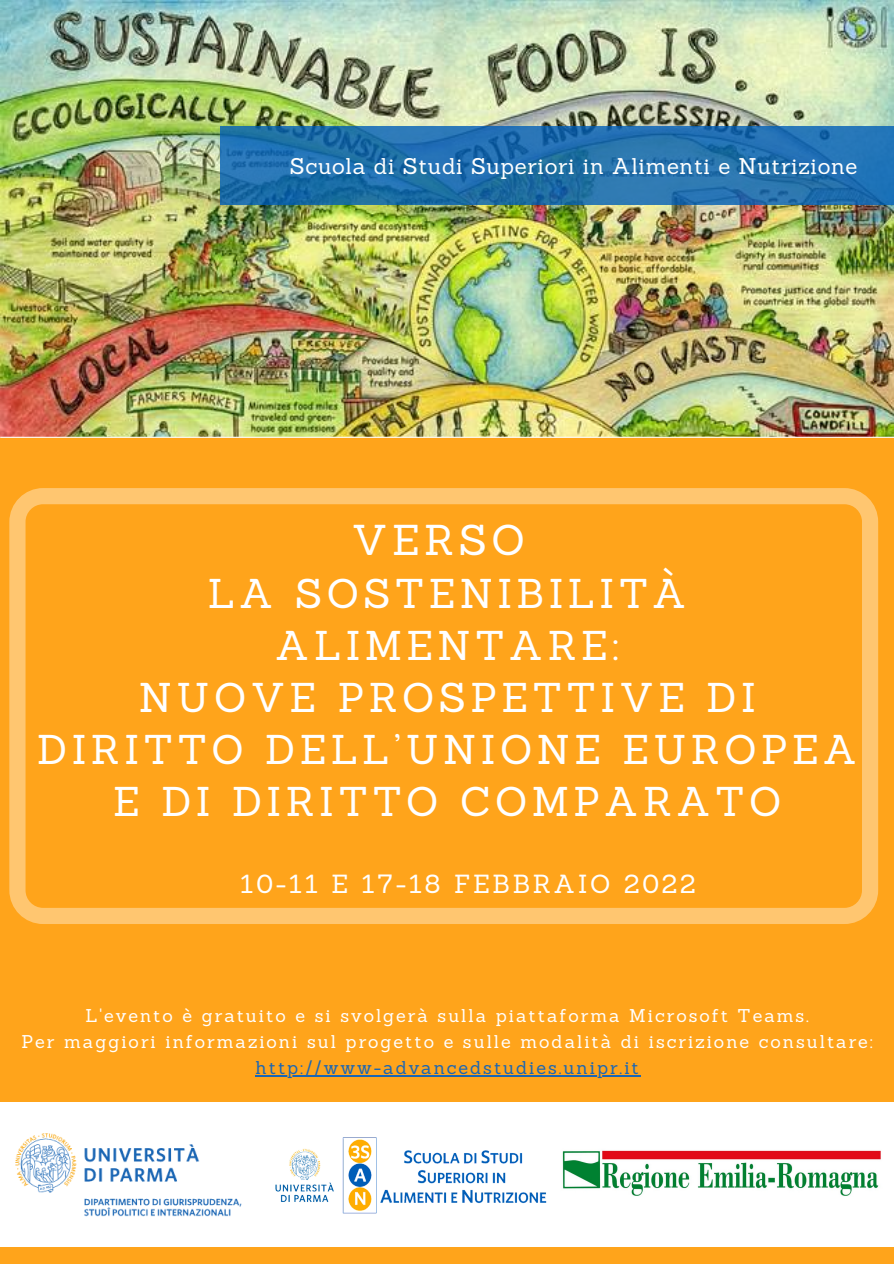
<style>
.page{position:relative;width:894px;height:1264px;background:#fff}
.page>*{position:absolute;margin:0;border:0;box-sizing:border-box;transform-origin:0 0}
.t1{font:42px "Sanchez";letter-spacing:.11em;color:#fff}
.t2{font:40.5px/51.8px "Sanchez";letter-spacing:.11em;color:#fff;text-align:center}
.t3{font:25.5px "Sanchez";letter-spacing:.11em;color:#fff}
.t4{font:22.2px "Sanchez";letter-spacing:.03em;color:#fff}
.t5{font:18px "Sanchez";letter-spacing:.11em;color:#fff}
.t6{font:18px "Sanchez";letter-spacing:.11em;color:#1a66b4}
</style>
<div class="page">
<img style="left:0;top:0;width:893px;height:437px">
<div style="left:0;top:437px;width:893px;height:826px;background:#ffa41b"></div>
<div style="left:0;top:1102px;width:893px;height:144px;background:#fff"></div>
<img style="left:562px;top:1150px;width:319px;height:46px">
<img style="left:15px;top:1133px;width:227px;height:82px">
<img style="left:275px;top:1137px;width:272px;height:77px">
<svg style="left:220px;top:126px;width:673px;height:79px;background:#206fac"></svg>
<hr style="left:1px;top:437px;width:892px;height:1px;background:#fff">
<svg style="left:9px;top:488px;width:868px;height:436px"></svg>
<hr style="left:255px;top:1075px;width:385px;height:1px;background:#1a66b4">
<p class="t4" style="left:290px;top:151px;width:569px">Scuola di Studi Superiori in Alimenti e Nutrizione</p>
<p class="t1" style="left:351px;top:513px;width:174px">VERSO</p>
<p class="t2" style="left:208px;top:567px;width:480px">LA SOSTENIBILITÀ<br>ALIMENTARE:</p>
<p class="t2" style="left:37px;top:671px;width:821px">NUOVE PROSPETTIVE DI<br>DIRITTO DELL’UNIONE EUROPEA</p>
<p class="t2" style="left:113px;top:775px;width:669px">E DI DIRITTO COMPARATO</p>
<p class="t3" style="left:240px;top:867px;width:456px">10-11 E 17-18 FEBBRAIO 2022</p>
<p class="t5" style="left:85px;top:1004px;width:725px">L'evento è gratuito e si svolgerà sulla piattaforma Microsoft Teams.</p>
<p class="t5" style="left:21px;top:1030px;width:852px">Per maggiori informazioni sul progetto e sulle modalità di iscrizione consultare:</p>
<p class="t6" style="left:255px;top:1055px;width:384px">http://www-advancedstudies.unipr.it</p>
</div>
